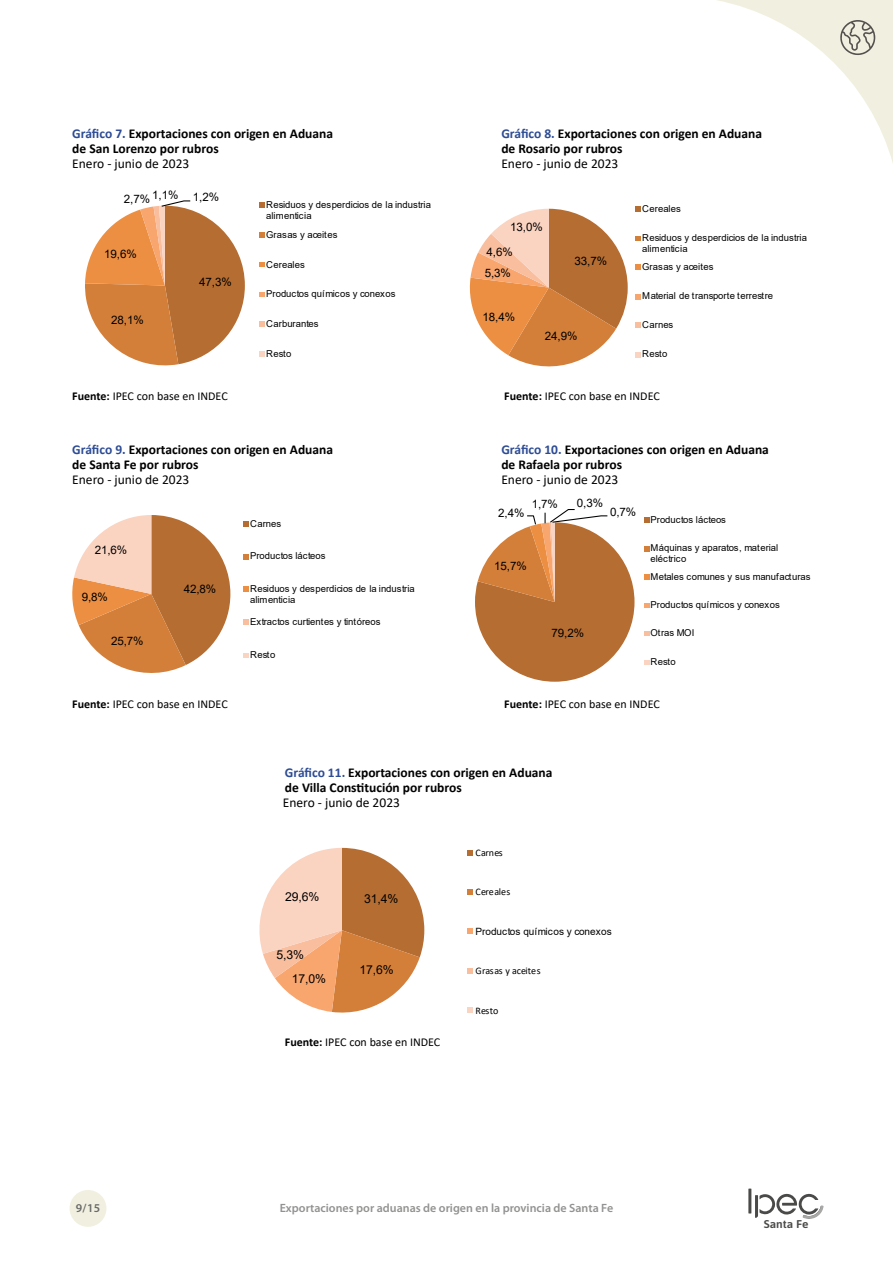
<style>
.page{position:relative;width:893px;height:1263px;background:#fff}
.page>*{position:absolute;margin:0;border:0;box-sizing:border-box;transform-origin:0 0}
.t1{font:700 13.5px/15px "Calibri";color:#000}
.t2{font:13.5px "Calibri";color:#000}
.t3{font:12.3px "Arial";letter-spacing:-.01em;color:#000}
.t4{font:12px "Calibri";color:#000}
.t5{font:600 12px "Myriad Pro";color:#929291}
.t6{font:600 12px "Myriad Pro";color:#6a6a69}
.t7{font:11.55px "Arial";letter-spacing:-.01em;color:#000}
.t8{font:600 11.25px "Asap";color:#4a4a49;scale:1.06 1}
.t9{font:10.05px "Calibri";letter-spacing:-.005em;color:#000}
.t10{font:10.05px "Arial";color:#000}
.t11{font:9.45px/10.9px "Arial";color:#000}
.s1{color:#2d4c95}
.s2{font-weight:700}
</style>
<div class="page">
<div style="left:70px;top:1190px;width:36px;height:37px;background:#f1f0e0;border-radius:50%"></div>
<hr style="left:748px;top:1188px;width:3px;height:25px;background:#4a4a49">
<svg style="left:755px;top:1193px;width:69px;height:26px"></svg>
<svg style="left:717px;top:0;width:176px;height:163px"></svg>
<svg style="left:85px;top:200px;width:160px;height:166px"></svg>
<svg style="left:259px;top:202px;width:6px;height:6px"></svg>
<svg style="left:259px;top:232px;width:6px;height:5px"></svg>
<svg style="left:259px;top:263px;width:6px;height:4px"></svg>
<svg style="left:259px;top:292px;width:6px;height:4px"></svg>
<svg style="left:259px;top:322px;width:6px;height:5px"></svg>
<svg style="left:259px;top:351px;width:6px;height:6px"></svg>
<svg style="left:469px;top:209px;width:159px;height:158px"></svg>
<svg style="left:635px;top:206px;width:6px;height:6px"></svg>
<svg style="left:635px;top:236px;width:6px;height:4px"></svg>
<svg style="left:635px;top:265px;width:6px;height:5px"></svg>
<svg style="left:635px;top:294px;width:6px;height:5px"></svg>
<svg style="left:635px;top:323px;width:6px;height:5px"></svg>
<svg style="left:635px;top:352px;width:6px;height:5px"></svg>
<svg style="left:72px;top:515px;width:158px;height:158px"></svg>
<svg style="left:243px;top:521px;width:5px;height:6px"></svg>
<svg style="left:243px;top:554px;width:5px;height:5px"></svg>
<svg style="left:243px;top:587px;width:5px;height:5px"></svg>
<svg style="left:243px;top:619px;width:5px;height:6px"></svg>
<svg style="left:243px;top:653px;width:5px;height:4px"></svg>
<svg style="left:475px;top:509px;width:159px;height:173px"></svg>
<svg style="left:644px;top:517px;width:5px;height:6px"></svg>
<svg style="left:644px;top:546px;width:5px;height:5px"></svg>
<svg style="left:644px;top:574px;width:5px;height:6px"></svg>
<svg style="left:644px;top:603px;width:5px;height:4px"></svg>
<svg style="left:644px;top:631px;width:5px;height:5px"></svg>
<svg style="left:644px;top:660px;width:5px;height:4px"></svg>
<svg style="left:259px;top:848px;width:165px;height:165px"></svg>
<svg style="left:467px;top:850px;width:6px;height:6px"></svg>
<svg style="left:467px;top:889px;width:6px;height:6px"></svg>
<svg style="left:467px;top:928px;width:6px;height:6px"></svg>
<svg style="left:467px;top:968px;width:6px;height:6px"></svg>
<svg style="left:467px;top:1007px;width:6px;height:6px"></svg>
<h1 class="t1" style="left:72px;top:126px;width:262px"><span class="s1">Gráfico 7.</span> Exportaciones con origen en Aduana</h1>
<h1 class="t1" style="left:501px;top:126px;width:262px"><span class="s1">Gráfico 8.</span> Exportaciones con origen en Aduana</h1>
<h1 class="t1" style="left:72px;top:141px;width:148px">de San Lorenzo por rubros</h1>
<h1 class="t1" style="left:501px;top:141px;width:123px">de Rosario por rubros</h1>
<h1 class="t2" style="left:72px;top:154px;width:119px">Enero - junio de 2023</h1>
<h1 class="t2" style="left:501px;top:154px;width:119px">Enero - junio de 2023</h1>
<p class="t7" style="left:124px;top:189px;width:56px">2,7% 1,1%</p>
<p class="t7" style="left:193px;top:189px;width:28px">1,2%</p>
<p class="t7" style="left:104px;top:246px;width:34px">19,6%</p>
<p class="t7" style="left:111px;top:312px;width:34px">28,1%</p>
<p class="t7" style="left:199px;top:274px;width:34px">47,3%</p>
<p class="t11" style="left:266px;top:199px;width:166px">Residuos y desperdicios de la industria alimenticia</p>
<p class="t11" style="left:266px;top:229px;width:73px">Grasas y aceites</p>
<p class="t11" style="left:266px;top:259px;width:40px">Cereales</p>
<p class="t11" style="left:266px;top:288px;width:131px">Productos químicos y conexos</p>
<p class="t11" style="left:266px;top:318px;width:54px">Carburantes</p>
<p class="t11" style="left:266px;top:348px;width:27px">Resto</p>
<p class="t7" style="left:510px;top:219px;width:34px">13,0%</p>
<p class="t7" style="left:487px;top:244px;width:28px">4,6%</p>
<p class="t7" style="left:485px;top:265px;width:28px">5,3%</p>
<p class="t7" style="left:482px;top:309px;width:34px">18,4%</p>
<p class="t7" style="left:575px;top:253px;width:34px">33,7%</p>
<p class="t7" style="left:545px;top:328px;width:34px">24,9%</p>
<p class="t11" style="left:642px;top:203px;width:40px">Cereales</p>
<p class="t11" style="left:642px;top:232px;width:166px">Residuos y desperdicios de la industria alimenticia</p>
<p class="t11" style="left:642px;top:261px;width:73px">Grasas y aceites</p>
<p class="t11" style="left:642px;top:290px;width:132px">Material de transporte terrestre</p>
<p class="t11" style="left:642px;top:319px;width:33px">Carnes</p>
<p class="t11" style="left:642px;top:348px;width:27px">Resto</p>
<p class="t4" style="left:72px;top:388px;width:157px"><span class="s2">Fuente:</span> IPEC con base en INDEC</p>
<p class="t4" style="left:504px;top:388px;width:157px"><span class="s2">Fuente:</span> IPEC con base en INDEC</p>
<h1 class="t1" style="left:72px;top:442px;width:262px"><span class="s1">Gráfico 9.</span> Exportaciones con origen en Aduana</h1>
<h1 class="t1" style="left:501px;top:442px;width:269px"><span class="s1">Gráfico 10.</span> Exportaciones con origen en Aduana</h1>
<h1 class="t1" style="left:72px;top:457px;width:128px">de Santa Fe por rubros</h1>
<h1 class="t1" style="left:501px;top:457px;width:122px">de Rafaela por rubros</h1>
<h1 class="t2" style="left:72px;top:470px;width:119px">Enero - junio de 2023</h1>
<h1 class="t2" style="left:501px;top:470px;width:119px">Enero - junio de 2023</h1>
<p class="t7" style="left:95px;top:542px;width:34px">21,6%</p>
<p class="t7" style="left:82px;top:589px;width:28px">9,8%</p>
<p class="t7" style="left:111px;top:633px;width:34px">25,7%</p>
<p class="t7" style="left:184px;top:581px;width:34px">42,8%</p>
<p class="t11" style="left:250px;top:518px;width:33px">Carnes</p>
<p class="t11" style="left:250px;top:551px;width:77px">Productos lácteos</p>
<p class="t11" style="left:250px;top:583px;width:166px">Residuos y desperdicios de la industria alimenticia</p>
<p class="t11" style="left:250px;top:616px;width:132px">Extractos curtientes y tintóreos</p>
<p class="t11" style="left:250px;top:649px;width:27px">Resto</p>
<p class="t7" style="left:498px;top:505px;width:28px">2,4%</p>
<p class="t7" style="left:532px;top:496px;width:28px">1,7%</p>
<p class="t7" style="left:577px;top:495px;width:28px">0,3%</p>
<p class="t7" style="left:610px;top:504px;width:28px">0,7%</p>
<p class="t7" style="left:494px;top:558px;width:34px">15,7%</p>
<p class="t7" style="left:552px;top:625px;width:34px">79,2%</p>
<p class="t11" style="left:650px;top:514px;width:77px">Productos lácteos</p>
<p class="t11" style="left:650px;top:542px;width:129px">Máquinas y aparatos, material eléctrico</p>
<p class="t11" style="left:650px;top:571px;width:162px">Metales comunes y sus manufacturas</p>
<p class="t11" style="left:650px;top:599px;width:131px">Productos químicos y conexos</p>
<p class="t11" style="left:650px;top:627px;width:45px">Otras MOI</p>
<p class="t11" style="left:650px;top:656px;width:27px">Resto</p>
<p class="t4" style="left:72px;top:696px;width:157px"><span class="s2">Fuente:</span> IPEC con base en INDEC</p>
<p class="t4" style="left:504px;top:696px;width:157px"><span class="s2">Fuente:</span> IPEC con base en INDEC</p>
<h1 class="t1" style="left:285px;top:764px;width:269px"><span class="s1">Gráfico 11.</span> Exportaciones con origen en Aduana de Villa Constitución por rubros</h1>
<h1 class="t2" style="left:283px;top:793px;width:119px">Enero - junio de 2023</h1>
<p class="t6" style="left:76px;top:1200px;width:26px">9/15</p>
<h2 class="t3" style="left:285px;top:888px;width:36px">29,6%</h2>
<h2 class="t3" style="left:276px;top:946px;width:29px">5,3%</h2>
<h2 class="t3" style="left:292px;top:970px;width:36px">17,0%</h2>
<h2 class="t3" style="left:364px;top:890px;width:36px">31,4%</h2>
<h2 class="t3" style="left:360px;top:961px;width:36px">17,6%</h2>
<p class="t4" style="left:285px;top:1034px;width:157px"><span class="s2">Fuente:</span> IPEC con base en INDEC</p>
<p class="t9" style="left:475px;top:846px;width:29px">Carnes</p>
<p class="t9" style="left:475px;top:885px;width:37px">Cereales</p>
<p class="t10" style="left:475px;top:924px;width:138px">Productos químicos y conexos</p>
<p class="t9" style="left:475px;top:964px;width:67px">Grasas y aceites</p>
<p class="t9" style="left:475px;top:1003px;width:25px">Resto</p>
<p class="t5" style="left:280px;top:1200px;width:335px">Exportaciones por aduanas de origen en la provincia de Santa Fe</p>
<p class="t8" style="left:764px;top:1216px;width:44px">Santa Fe</p>
</div>
